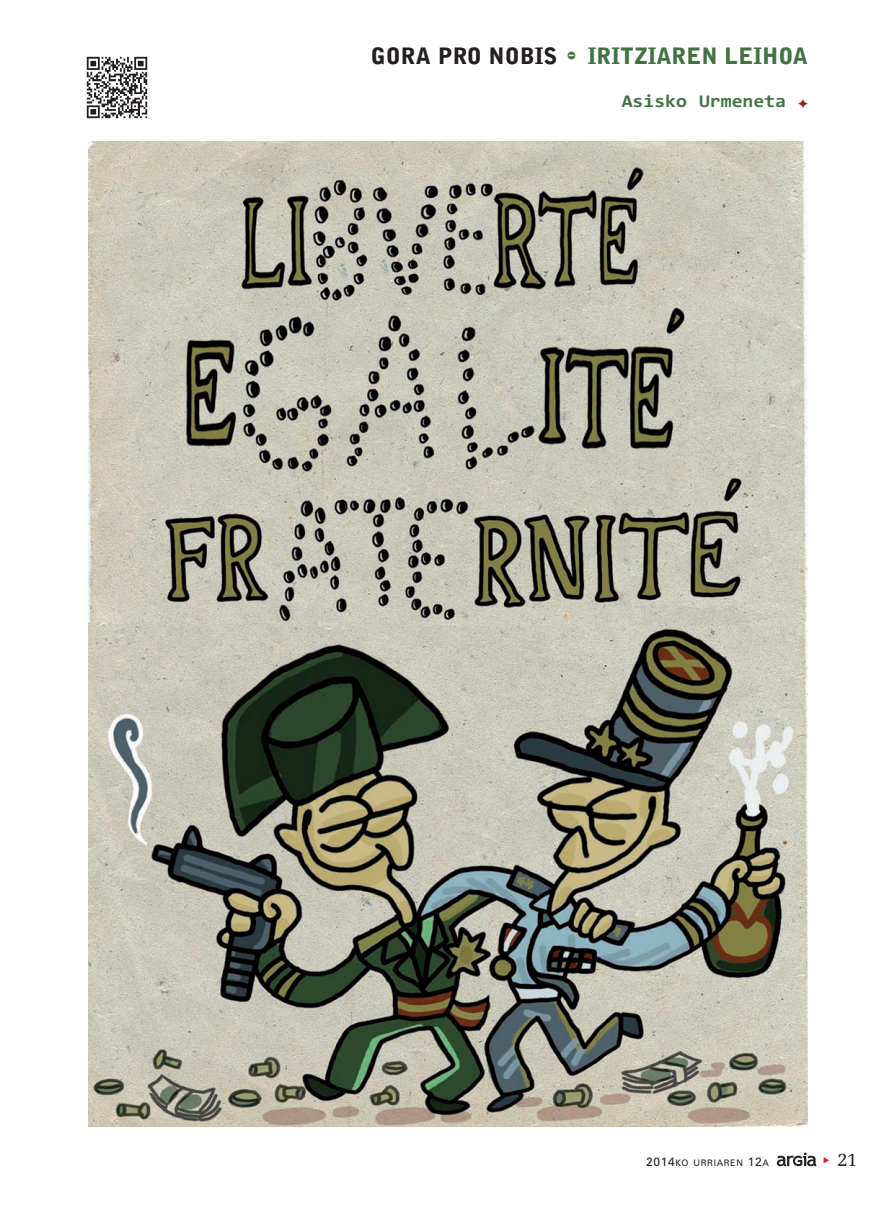
<style>
.page{position:relative;width:893px;height:1212px;background:#fff}
.page>*{position:absolute;margin:0;border:0;box-sizing:border-box;transform-origin:0 0}
.t1{font:900 22.5px "Bell Gothic Std";color:#407242}
.t2{font:19.5px "Memoir";color:#231f20}
.t3{font:700 18px "Consolas";color:#407242;scale:1.1 1}
.t4{font:9px "Zurich BT";letter-spacing:.075em;color:#231f20}
.s1{color:#231f20}
.s2{font-family:"Bodiac";font-weight:400}
.s3{color:#981e21}
.s4{font-size:12px}
</style>
<div class="page">
<svg style="left:777px;top:1152px;width:39px;height:14px"></svg>
<img style="left:89px;top:141px;width:719px;height:986px">
<img style="left:86px;top:56px;width:62px;height:63px">
<p class="t1" style="left:371px;top:48px;width:439px"><span class="s1">GORA PRO NOBIS</span> <span class="s2">-</span> IRITZIAREN LEIHOA</p>
<p class="t3" style="left:622px;top:94px;width:171px">Asisko Urmeneta <span class="s3">✦</span></p>
<p class="t4" style="left:646px;top:1160px;width:124px"><span class="s4">2014</span>KO URRIAREN <span class="s4">12</span>A</p>
<p class="t2" style="left:837px;top:1147px;width:22px">21</p>
</div>
